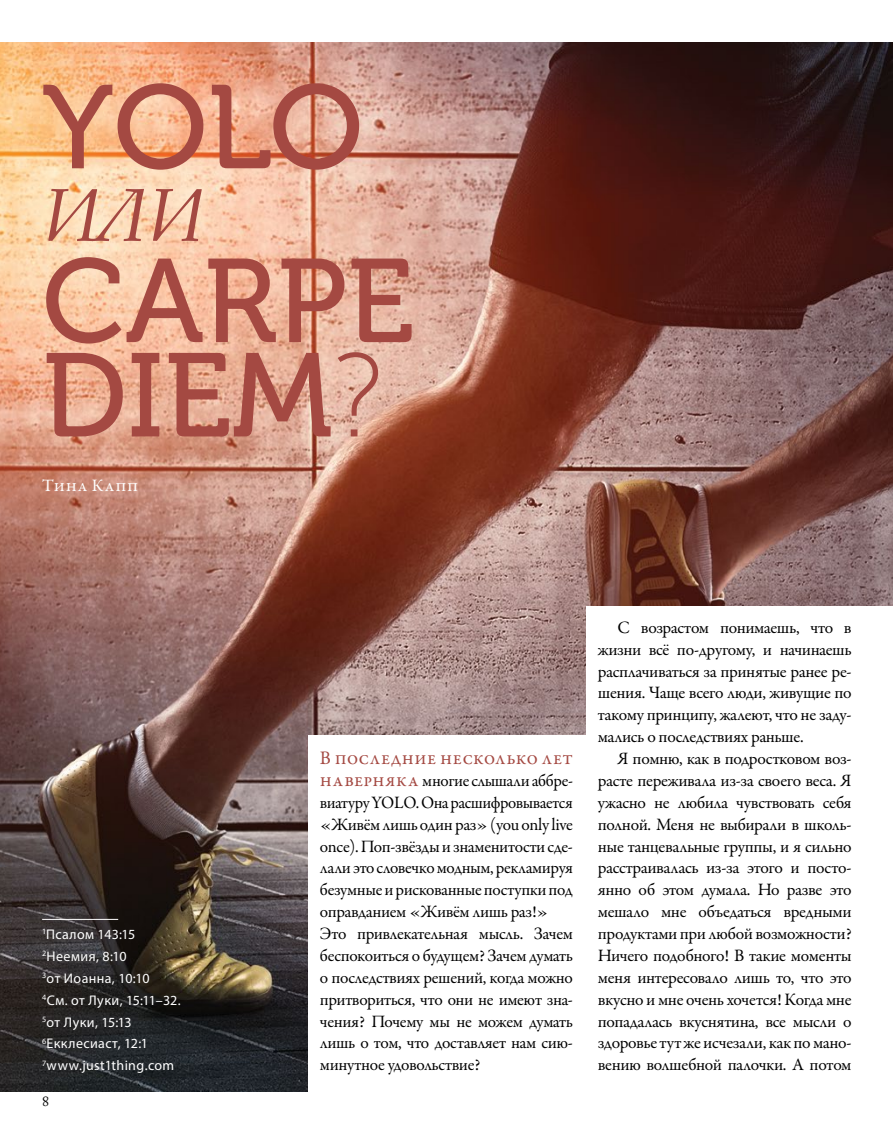
<style>
.page{position:relative;width:893px;height:1141px;background:#fff}
.page>*{position:absolute;margin:0;border:0;box-sizing:border-box;transform-origin:0 0}
.t1{font:118.3px/94.3px "Museo 500";color:#a44942}
.t2{font:italic 75.25px "Palatino Linotype";color:#a44942}
.t3{font:19.25px "Garamond Premr Pro";letter-spacing:.14em;color:#a44942}
.t4{font:17.5px/21.9px "Garamond Premr Pro";letter-spacing:-.02em;color:#000;text-align:justify}
.t5{font:17.5px "Garamond Premr Pro";color:#fff}
.t6{font:14px/21.9px "Myriad Pro";letter-spacing:.025em;color:#fff}
.t7{font:14px "Adobe Caslon Pro";color:#000}
.s1{font-family:"Museo 100"}
.s2{font-size:19.25px;color:#a44942}
</style>
<div class="page">
<img style="left:0;top:43px;width:893px;height:1048px">
<div style="left:309px;top:735px;width:584px;height:369px;background:#fff"></div>
<div style="left:587px;top:606px;width:306px;height:496px;background:#fff"></div>
<hr style="left:42px;top:919px;width:76px;height:1px;background:#fff">
<h1 class="t1" style="left:42px;top:82px;width:322px">YOLO</h1>
<h2 class="t2" style="left:42px;top:162px;width:164px">ИЛИ</h2>
<h1 class="t1" style="left:42px;top:256px;width:374px">CARPE<br>DIEM<span class="s1">?</span></h1>
<p class="t5" style="left:42px;top:475px;width:97px">Тина Капп</p>
<p class="t6" style="left:42px;top:923px;width:140px"><sup>1</sup>Псалом 143:15<br><sup>2</sup>Неемия, 8:10<br><sup>3</sup>от Иоанна, 10:10<br><sup>4</sup>См. от Луки, 15:11–32.<br><sup>5</sup>от Луки, 15:13<br><sup>6</sup>Екклесиаст, 12:1<br><sup>7</sup>www.just1thing.com</p>
<p class="t7" style="left:42px;top:1093px;width:8px">8</p>
<p class="t3" style="left:320px;top:746px;width:254px">В последние несколько лет</p>
<p class="t4" style="left:320px;top:770px;width:255px;text-align:left"><span class="s2">на верняка</span> многие слышали аббре&shy;виатуру YOLO. Она расшифровывается «Живём лишь один раз» (you only live once). Поп-звёзды и знаменитости сде&shy;лали это словечко модным, рекламируя безумные и рискованные поступки под оправданием «Живём лишь раз!» Это привлекательная мысль. Зачем беспокоиться о будущем? Зачем думать о последствиях решений, когда можно притвориться, что они не имеют зна&shy;чения? Почему мы не можем думать лишь о том, что доставляет нам сию&shy;минутное удовольствие?</p>
<p class="t4" style="left:598px;top:617px;width:255px;text-indent:20px">С возрастом понимаешь, что в жизни всё по-другому, и начинаешь расплачиваться за принятые ранее ре&shy;шения. Чаще всего люди, живущие по такому принципу, жалеют, что не заду&shy;мались о последствиях раньше.</p>
<p class="t4" style="left:598px;top:748px;width:255px;text-indent:20px">Я помню, как в подростковом воз&shy;расте переживала из-за своего веса. Я ужасно не любила чувствовать себя полной. Меня не выбирали в школь&shy;ные танцевальные группы, и я сильно расстраивалась из-за этого и посто&shy;янно об этом думала. Но разве это мешало мне объедаться вредными продуктами при любой возможности?<br>Ничего подобного! В такие моменты меня интересовало лишь то, что это вкусно и мне очень хочется! Когда мне попадалась вкуснятина, все мысли о здоровье тут же исчезали, как по мано&shy;вению волшебной палочки. А потом</p>
</div>
